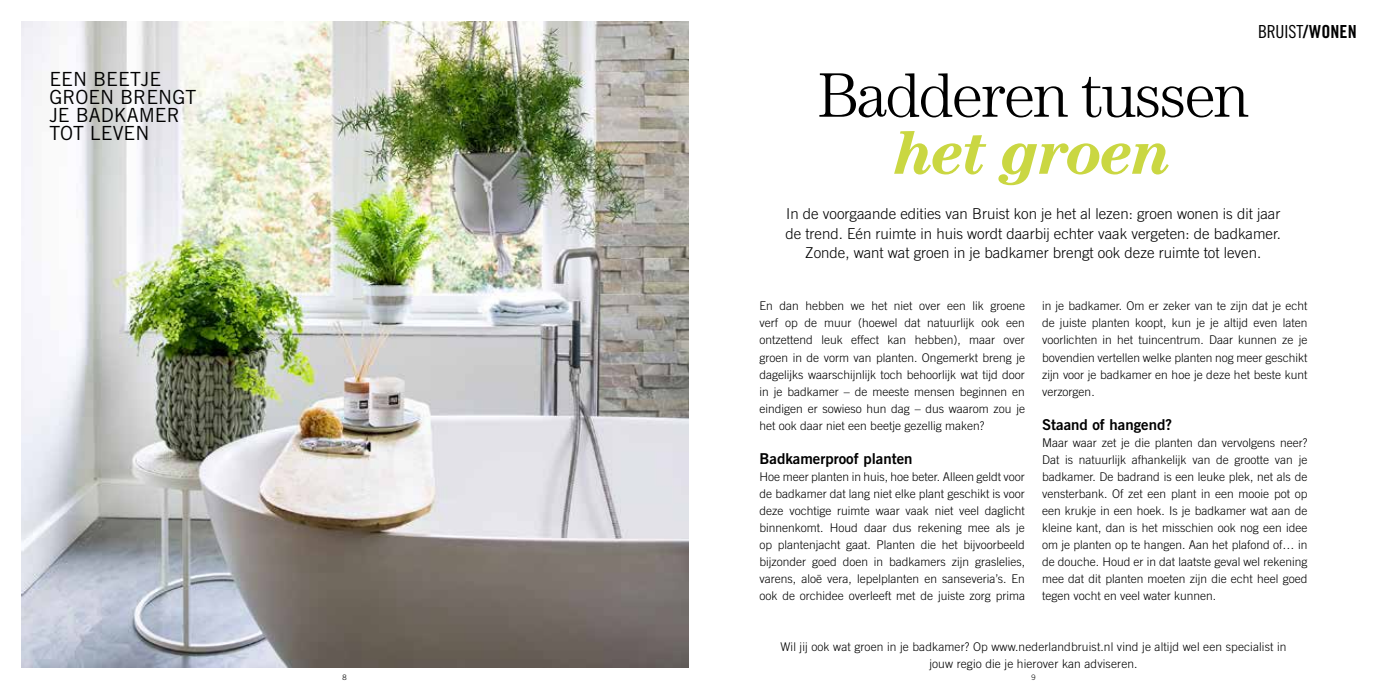
<style>
.page{position:relative;width:1378px;height:689px;background:#fff}
.page>*{position:absolute;margin:0;border:0;box-sizing:border-box;transform-origin:0 0}
.t1{font:300 63px "Century Std";letter-spacing:-.03em;color:#000}
.t2{font:italic 700 63px "Century Std";letter-spacing:-.03em;color:#cad742}
.t3{font:19.5px/18px "Trade Gothic LT Std";color:#000}
.t4{font:18px "Trade Gothic LT Std Cn 18";letter-spacing:-.01em;color:#000}
.t5{font:300 15px/19.5px "Trade Gothic LT Std";color:#000;text-align:center}
.t6{font:15px "Trade Gothic LT Std Bd 2";color:#000}
.t7{font:300 12px/17px "Trade Gothic LT Std";color:#000;text-align:justify}
.t8{font:300 7.5px "Trade Gothic LT Std";color:#000}
.s1{font-family:"Trade Gothic LT Std Bd Cn 20"}
</style>
<div class="page">
<img style="left:21px;top:21px;width:668px;height:647px">
<h2 class="t3" style="left:49px;top:70px;width:148px">EEN BEETJE<br>GROEN BRENGT<br>JE BADKAMER<br>TOT LEVEN</h2>
<h3 class="t4" style="left:1258px;top:21px;width:100px">BRUIST<span class="s1">/WONEN</span></h3>
<h1 class="t1" style="left:818px;top:59px;width:432px">Badderen tussen</h1>
<h1 class="t2" style="left:895px;top:116px;width:279px">het groen</h1>
<p class="t5" style="left:785px;top:204px;width:497px">In de voorgaande edities van Bruist kon je het al lezen: groen wonen is dit jaar de trend. Eén ruimte in huis wordt daarbij echter vaak vergeten: de badkamer.<br>Zonde, want wat groen in je badkamer brengt ook deze ruimte tot leven.</p>
<p class="t7" style="left:759px;top:297px;width:267px">En dan hebben we het niet over een lik groene verf op de muur (hoewel dat natuurlijk ook een ontzettend leuk effect kan hebben), maar over groen in de vorm van planten. Ongemerkt breng je dagelijks waarschijnlijk toch behoorlijk wat tijd door in je badkamer – de meeste mensen beginnen en eindigen er sowieso hun dag – dus waarom zou je het ook daar niet een beetje gezellig maken?</p>
<p class="t6" style="left:759px;top:449px;width:154px">Badkamerproof planten</p>
<p class="t7" style="left:759px;top:468px;width:267px">Hoe meer planten in huis, hoe beter. Alleen geldt voor de badkamer dat lang niet elke plant geschikt is voor deze vochtige ruimte waar vaak niet veel daglicht binnenkomt. Houd daar dus rekening mee als je op plantenjacht gaat. Planten die het bijvoorbeeld bijzonder goed doen in badkamers zijn graslelies, varens, aloë vera, lepelplanten en sanseveria’s. En ook de orchidee overleeft met de juiste zorg prima</p>
<p class="t7" style="left:1042px;top:297px;width:267px">in je badkamer. Om er zeker van te zijn dat je echt de juiste planten koopt, kun je je altijd even laten voorlichten in het tuincentrum. Daar kunnen ze je bovendien vertellen welke planten nog meer geschikt zijn voor je badkamer en hoe je deze het beste kunt verzorgen.</p>
<p class="t6" style="left:1042px;top:415px;width:132px">Staand of hangend?</p>
<p class="t7" style="left:1042px;top:434px;width:267px">Maar waar zet je die planten dan vervolgens neer?<br>Dat is natuurlijk afhankelijk van de grootte van je badkamer. De badrand is een leuke plek, net als de vensterbank. Of zet een plant in een mooie pot op een krukje in een hoek. Is je badkamer wat aan de kleine kant, dan is het misschien ook nog een idee om je planten op te hangen. Aan het plafond of… in de douche. Houd er in dat laatste geval wel rekening mee dat dit planten moeten zijn die echt heel goed tegen vocht en veel water kunnen.</p>
<p class="t7" style="left:780px;top:638px;width:507px;text-align:center">Wil jij ook wat groen in je badkamer? Op www.nederlandbruist.nl vind je altijd wel een specialist in jouw regio die je hierover kan adviseren.</p>
<p class="t8" style="left:342px;top:672px;width:6px">8</p>
<p class="t8" style="left:1031px;top:672px;width:6px">9</p>
</div>
